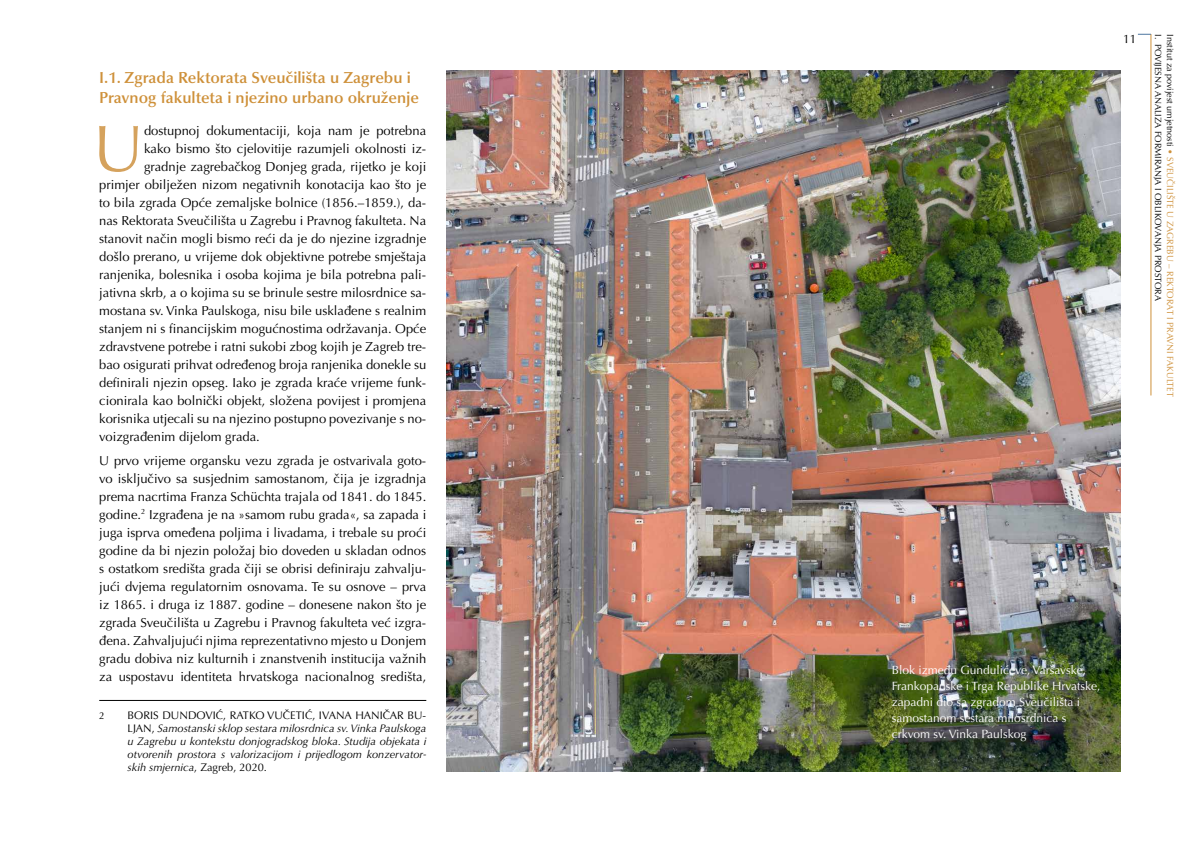
<style>
.page{position:relative;width:1191px;height:842px;background:#fff}
.page>*{position:absolute;margin:0;border:0;box-sizing:border-box;transform-origin:0 0}
.t1{font:65.6px "Optima LT Pro";color:#d5a25d}
.t2{font:600 16px/20px "Optima LT Pro";color:#ce9039}
.t3{font:13px/18px "Optima LT Pro";color:#000;text-align:justify}
.t4{font:12px/16px "Optima LT Pro";color:#fff}
.t5{font:12px "Optima LT Pro";color:#000}
.t6{font:italic 11px/13px "Optima LT Pro";color:#000;text-align:justify}
.t7{font:10px "Optima LT Pro";color:#000}
.t8{font:9px/11.8px "Optima LT Pro";color:#000}
.s1{font-style:normal}
.s2{color:#ce9039}
</style>
<div class="page">
<hr style="left:1150px;top:34px;width:1px;height:361px;background:#ce9039">
<svg style="left:1137px;top:34px;width:14px;height:1px"></svg>
<hr style="left:99px;top:700px;width:327px;height:1px;background:#000">
<img style="left:446px;top:71px;width:674px;height:700px">
<p class="t2" style="left:99px;top:67px;width:321px">I.1. Zgrada Rektorata Sveučilišta u Zagrebu i<br>Pravnog fakulteta i njezino urbano okruženje</p>
<h1 class="t1" style="left:93px;top:107px;width:53px">U</h1>
<p class="t3" style="left:144px;top:121px;width:284px">dostupnoj dokumentaciji, koja nam je potrebna</p>
<p class="t3" style="left:144px;top:139px;width:284px">kako bismo što cjelovitije razumjeli okolnosti iz-</p>
<p class="t3" style="left:144px;top:157px;width:284px">gradnje zagrebačkog Donjeg grada, rijetko je koji</p>
<p class="t3" style="left:99px;top:175px;width:328px">primjer obilježen nizom negativnih konotacija kao što je</p>
<p class="t3" style="left:99px;top:193px;width:328px">to bila zgrada Opće zemaljske bolnice (1856.–1859.), da-</p>
<p class="t3" style="left:99px;top:211px;width:328px">nas Rektorata Sveučilišta u Zagrebu i Pravnog fakulteta. Na</p>
<p class="t3" style="left:99px;top:229px;width:328px">stanovit način mogli bismo reći da je do njezine izgradnje</p>
<p class="t3" style="left:99px;top:247px;width:328px">došlo prerano, u vrijeme dok objektivne potrebe smještaja</p>
<p class="t3" style="left:99px;top:265px;width:328px">ranjenika, bolesnika i osoba kojima je bila potrebna pali-</p>
<p class="t3" style="left:99px;top:283px;width:328px">jativna skrb, a o kojima su se brinule sestre milosrdnice sa-</p>
<p class="t3" style="left:99px;top:301px;width:328px">mostana sv. Vinka Paulskoga, nisu bile usklađene s realnim</p>
<p class="t3" style="left:99px;top:319px;width:328px">stanjem ni s financijskim mogućnostima održavanja. Opće</p>
<p class="t3" style="left:99px;top:338px;width:328px">zdravstvene potrebe i ratni sukobi zbog kojih je Zagreb tre-</p>
<p class="t3" style="left:99px;top:356px;width:328px">bao osigurati prihvat određenog broja ranjenika donekle su</p>
<p class="t3" style="left:99px;top:374px;width:328px">definirali njezin opseg. Iako je zgrada kraće vrijeme funk-</p>
<p class="t3" style="left:99px;top:392px;width:328px">cionirala kao bolnički objekt, složena povijest i promjena</p>
<p class="t3" style="left:99px;top:410px;width:328px">korisnika utjecali su na njezino postupno povezivanje s no-</p>
<p class="t3" style="left:99px;top:428px;width:162px">voizgrađenim dijelom grada.</p>
<p class="t3" style="left:99px;top:451px;width:328px">U prvo vrijeme organsku vezu zgrada je ostvarivala goto&shy;vo isključivo sa susjednim samostanom, čija je izgradnja prema nacrtima Franza Schüchta trajala od 1841. do 1845. godine.<sup>2</sup> Izgrađena je na »samom rubu grada«, sa zapada i juga isprva omeđena poljima i livadama, i trebale su proći godine da bi njezin položaj bio doveden u skladan odnos s ostatkom središta grada čiji se obrisi definiraju zahvalju&shy;jući dvjema regulatornim osnovama. Te su osnove – prva iz 1865. i druga iz 1887. godine – donesene nakon što je zgrada Sveučilišta u Zagrebu i Pravnog fakulteta već izgra&shy;đena. Zahvaljujući njima reprezentativno mjesto u Donjem gradu dobiva niz kulturnih i znanstvenih institucija važnih za uspostavu identiteta hrvatskoga nacionalnog središta,</p>
<p class="t7" style="left:99px;top:709px;width:7px">2</p>
<p class="t6" style="left:128px;top:709px;width:300px"><span class="s1">BORIS DUNDOVIĆ, RATKO VUČETIĆ, IVANA HANIČAR BU-LJAN,</span> Samostanski sklop sestara milosrdnica sv. Vinka Paulskoga u Zagrebu u kontekstu donjogradskog bloka. Studija objekata i otvorenih prostora s valorizacijom i prijedlogom konzervator&shy;skih smjernica<span class="s1">, Zagreb, 2020.</span></p>
<p class="t5" style="left:1123px;top:31px;width:15px">11</p>
<p class="t8" style="left:1176px;top:34px;width:364px;rotate:90deg">Institut za povijest umjetnosti <span class="s2">• SVEUČILIŠTE U ZAGREBU – REKTORAT I PRAVNI FAKULTET<br></span>I. POVIJESNA ANALIZA FORMIRANJA I OBLIKOVANJA PROSTORA</p>
<p class="t4" style="left:891px;top:662px;width:210px">Blok između Gundulićeve, Varšavske, Frankopanske i Trga Republike Hrvatske, zapadni dio sa zgradom Sveučilišta i samostanom sestara milosrdnica s crkvom sv. Vinka Paulskog</p>
</div>
